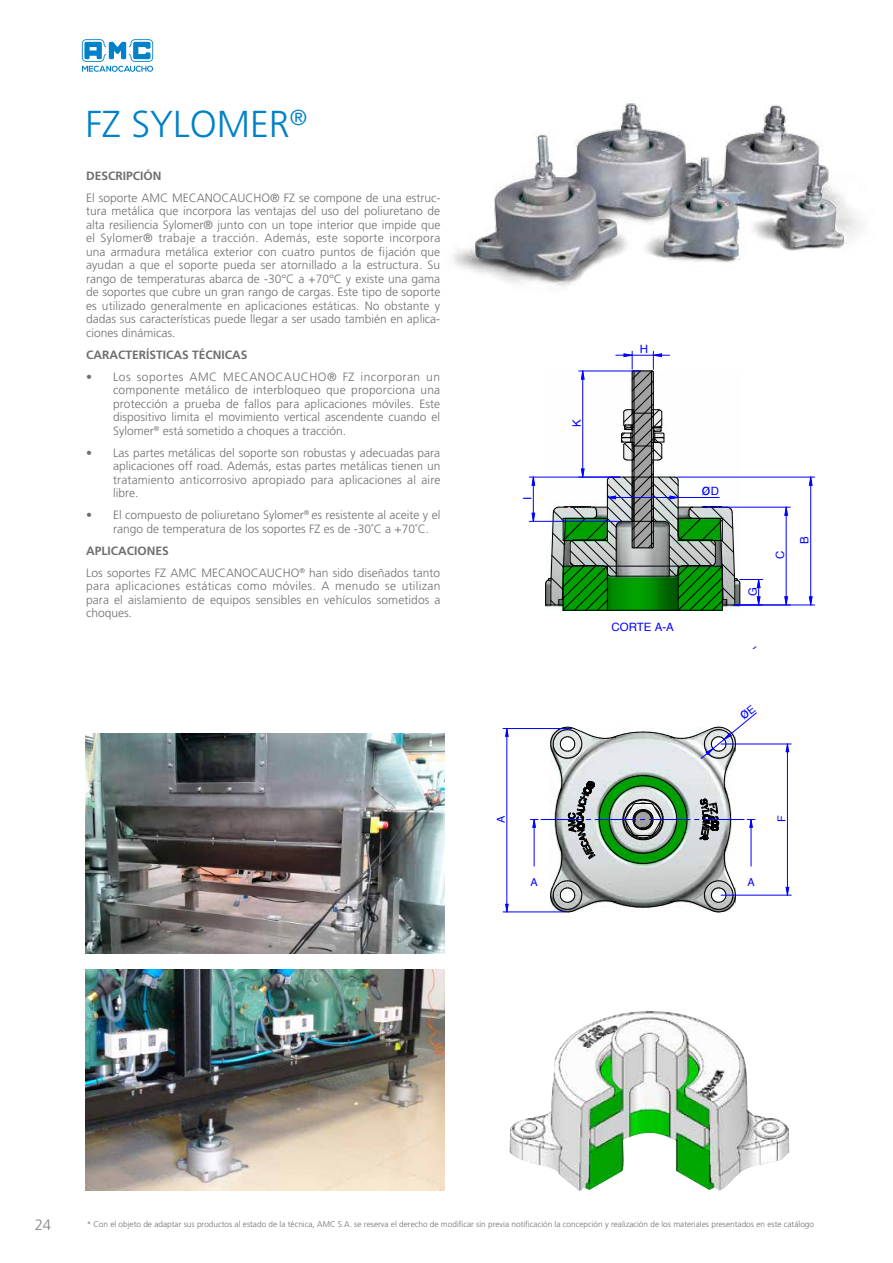
<style>
.page{position:relative;width:893px;height:1263px;background:#fff}
.page>*{position:absolute;margin:0;border:0;box-sizing:border-box;transform-origin:0 0}
.t1{font:300 37.5px "Frutiger";color:#0081c9}
.t2{font:15.3px "Helvetica";color:#00f}
.t3{font:300 15px "Frutiger";color:#858584}
.t4{font:300 12px/13.5px "Frutiger";color:#706f6f;text-align:justify}
.t5{font:700 12px "Frutiger";color:#706f6f}
.t6{font:11.4px "Helvetica";letter-spacing:-.005em;color:#00f}
.t7{font:10.95px "Helvetica";color:#00f}
.t8{font:300 8.25px "Frutiger";color:#706f6f}
.s1{font-weight:700}
.s2{font-size:11.4px}
</style>
<div class="page">
<svg style="left:82px;top:39px;width:71px;height:33px"></svg>
<hr style="left:541px;top:819px;width:40px;height:1px;background:#00f">
<hr style="left:534px;top:819px;width:1px;height:47px;background:#00f">
<svg style="left:530px;top:819px;width:8px;height:9px"></svg>
<svg style="left:786px;top:887px;width:3px;height:8px"></svg>
<svg style="left:786px;top:745px;width:3px;height:7px"></svg>
<hr style="left:721px;top:895px;width:70px;height:1px;background:#00f">
<hr style="left:721px;top:744px;width:70px;height:1px;background:#00f">
<hr style="left:787px;top:744px;width:1px;height:151px;background:#00f">
<svg style="left:505px;top:729px;width:2px;height:8px"></svg>
<svg style="left:505px;top:904px;width:2px;height:8px"></svg>
<hr style="left:503px;top:728px;width:69px;height:1px;background:#00f">
<hr style="left:503px;top:912px;width:62px;height:1px;background:#00f">
<hr style="left:507px;top:728px;width:1px;height:184px;background:#00f">
<img style="left:510px;top:1011px;width:279px;height:180px">
<img style="left:453px;top:98px;width:410px;height:189px">
<img style="left:85px;top:734px;width:359px;height:219px">
<img style="left:85px;top:969px;width:359px;height:222px">
<svg style="left:532px;top:478px;width:3px;height:8px"></svg>
<svg style="left:532px;top:513px;width:3px;height:8px"></svg>
<hr style="left:529px;top:477px;width:91px;height:1px;background:#00f">
<hr style="left:529px;top:521px;width:90px;height:1px;background:#00f">
<hr style="left:533px;top:477px;width:1px;height:44px;background:#00f">
<svg style="left:784px;top:596px;width:4px;height:9px"></svg>
<svg style="left:784px;top:508px;width:4px;height:8px"></svg>
<hr style="left:702px;top:507px;width:88px;height:1px;background:#00f">
<hr style="left:786px;top:507px;width:1px;height:98px;background:#00f">
<svg style="left:809px;top:596px;width:3px;height:9px"></svg>
<svg style="left:809px;top:478px;width:3px;height:8px"></svg>
<hr style="left:733px;top:605px;width:82px;height:1px;background:#00f">
<hr style="left:677px;top:477px;width:138px;height:1px;background:#00f">
<hr style="left:810px;top:477px;width:1px;height:128px;background:#00f">
<svg style="left:545px;top:351px;width:218px;height:260px"></svg>
<svg style="left:550px;top:712px;width:207px;height:200px"></svg>
<h1 class="t1" style="left:86px;top:103px;width:223px">FZ SYLOMER<sup>®</sup></h1>
<p class="t5" style="left:86px;top:169px;width:77px">DESCRIPCIÓN</p>
<p class="t4" style="left:86px;top:191px;width:356px">El soporte AMC MECANOCAUCHO® FZ se compone de una estruc&shy;tura metálica que incorpora las ventajas del uso del poliuretano de alta resiliencia Sylomer® junto con un tope interior que impide que el Sylomer® trabaje a tracción. Además, este soporte incorpora una armadura metálica exterior con cuatro puntos de fijación que ayudan a que el soporte pueda ser atornillado a la estructura. Su rango de temperaturas abarca de -30°C a +70°C y existe una gama de soportes que cubre un gran rango de cargas. Este tipo de soporte es utilizado generalmente en aplicaciones estáticas. No obstante y dadas sus características puede llegar a ser usado también en aplica&shy;ciones dinámicas.</p>
<p class="t5" style="left:86px;top:348px;width:163px">CARACTERÍSTICAS TÉCNICAS</p>
<p class="t4" style="left:113px;top:370px;width:329px;text-indent:-27px">• Los soportes AMC MECANOCAUCHO® FZ incorporan un componente metálico de interbloqueo que proporciona una protección a prueba de fallos para aplicaciones móviles. Este dispositivo limita el movimiento vertical ascendente cuando el Sylomer<sup>®</sup> está sometido a choques a tracción.</p>
<p class="t4" style="left:113px;top:446px;width:329px;text-indent:-27px">• Las partes metálicas del soporte son robustas y adecuadas para aplicaciones off road. Además, estas partes metálicas tienen un tratamiento anticorrosivo apropiado para aplicaciones al aire libre.</p>
<p class="t4" style="left:113px;top:509px;width:329px;text-indent:-27px">• El compuesto de poliuretano Sylomer<sup>®</sup> es resistente al aceite y el rango de temperatura de los soportes FZ es de -30˚C a +70˚C.</p>
<p class="t4" style="left:86px;top:540px;width:356px;line-height:22px"><span class="s1">APLICACIONES<br></span>Los soportes FZ AMC MECANOCAUCHO<sup>®</sup> han sido diseñados tanto</p>
<p class="t4" style="left:86px;top:580px;width:356px">para aplicaciones estáticas como móviles. A menudo se utilizan para el aislamiento de equipos sensibles en vehículos sometidos a choques.</p>
<p class="t6" style="left:519px;top:500px;width:5px;rotate:-90deg">I</p>
<p class="t6" style="left:568px;top:427px;width:9px;rotate:-90deg">K</p>
<p class="t6" style="left:640px;top:340px;width:10px">H</p>
<p class="t2" style="left:701px;top:478px;width:19px">ø<span class="s2">D</span></p>
<p class="t6" style="left:612px;top:618px;width:64px">CORTE A-A</p>
<p class="t6" style="left:744px;top:595px;width:10px;rotate:-90deg">G</p>
<p class="t6" style="left:771px;top:559px;width:10px;rotate:-90deg">C</p>
<p class="t6" style="left:796px;top:544px;width:9px;rotate:-90deg">B</p>
<p class="t7" style="left:493px;top:823px;width:9px;rotate:-90deg">A</p>
<p class="t7" style="left:530px;top:873px;width:9px">A</p>
<p class="t7" style="left:747px;top:873px;width:9px">A</p>
<p class="t7" style="left:773px;top:822px;width:8px;rotate:-90deg">F</p>
<p class="t3" style="left:34px;top:1216px;width:18px">24</p>
<p class="t8" style="left:87px;top:1219px;width:729px">* Con el objeto de adaptar sus productos al estado de la técnica, AMC S.A. se reserva el derecho de modificar sin previa notificación la concepción y realización de los materiales presentados en este catálogo</p>
</div>
